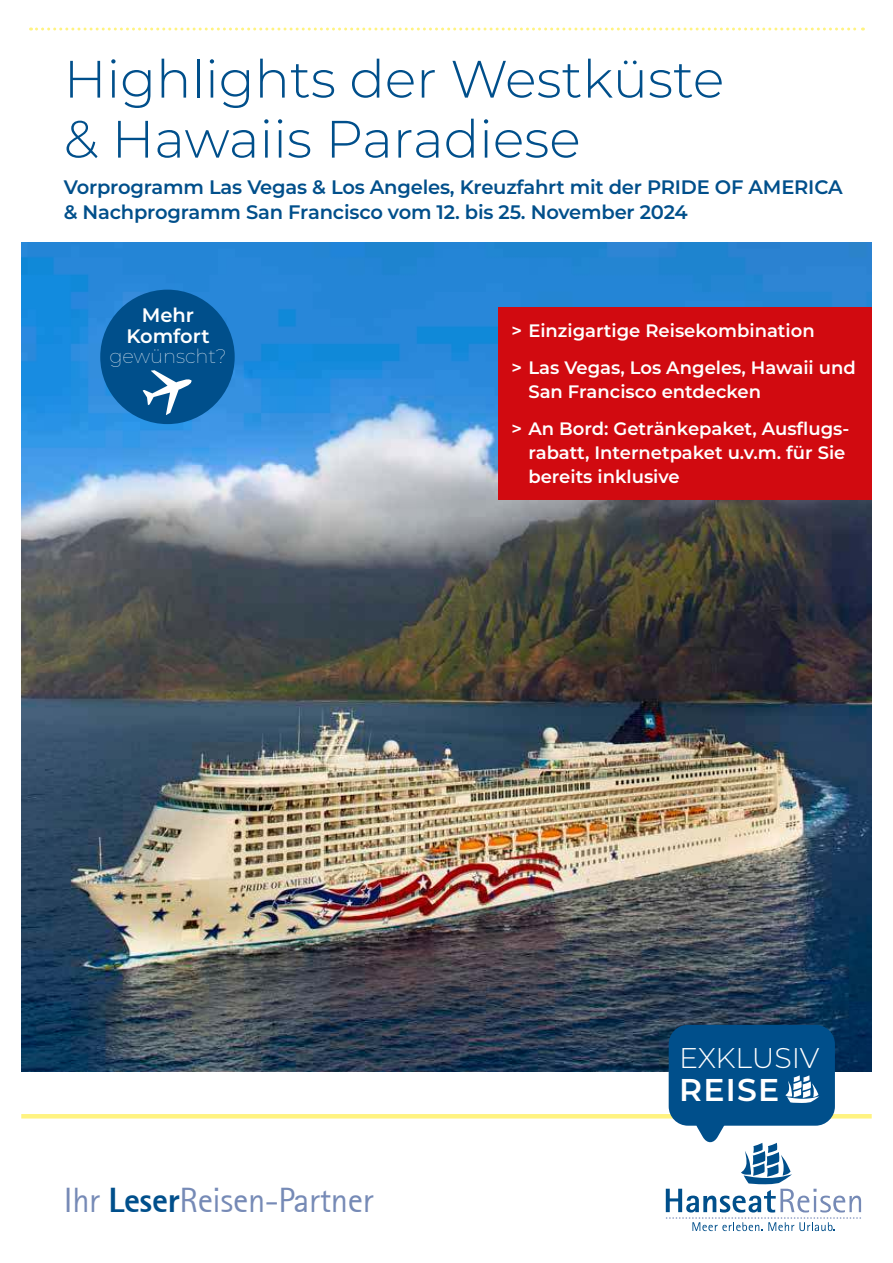
<style>
.page{position:relative;width:893px;height:1263px;background:#fff}
.page>*{position:absolute;margin:0;border:0;box-sizing:border-box;transform-origin:0 0}
.t1{font:300 52.5px/60px "Montserrat";color:#004f8b}
.t2{font:34.5px "Rotis Sans Serif";letter-spacing:-.01em;color:#768ab6}
.t3{font:600 31.5px "Montserrat";letter-spacing:.04em;color:#fff}
.t4{font:300 28.5px "Montserrat";letter-spacing:-.01em;color:#fff}
.t5{font:600 19.5px/25.5px "Montserrat";letter-spacing:-.01em;color:#004f8b}
.t6{font:600 19.5px/20.2px "Montserrat";color:#fff;text-align:center}
.t7{font:100 19.5px "Montserrat";color:#fff}
.t8{font:600 18px/36.8px "Montserrat";color:#fff}
.s1{font-weight:800;color:#004f8b}
</style>
<div class="page">
<svg style="left:31px;top:28px;width:832px;height:3px"></svg>
<hr style="left:21px;top:1114px;width:851px;height:4px;background:#fff381">
<img style="left:21px;top:242px;width:851px;height:829px">
<div style="left:499px;top:307px;width:373px;height:193px;background:#d10a10"></div>
<div style="left:669px;top:1025px;width:166px;height:101px;background:#004f8b;border-radius:19px"></div>
<svg style="left:666px;top:1111px;width:195px;height:120px"></svg>
<svg style="left:785px;top:1075px;width:34px;height:28px"></svg>
<div style="left:100px;top:290px;width:135px;height:134px;background:#004f8b;border-radius:50%"></div>
<svg style="left:142px;top:370px;width:50px;height:45px"></svg>
<h1 class="t1" style="left:64px;top:53px;width:662px">Highlights der Westküste &amp; Hawaiis Paradiese</h1>
<p class="t5" style="left:64px;top:175px;width:780px">Vorprogramm Las Vegas &amp; Los Angeles, Kreuzfahrt mit der PRIDE OF AMERICA &amp; Nachprogramm San Francisco vom 12. bis 25. November 2024</p>
<p class="t6" style="left:126px;top:306px;width:85px">Mehr<br>Komfort</p>
<p class="t7" style="left:109px;top:348px;width:119px">gewünscht?</p>
<p class="t8" style="left:511px;top:313px;width:346px">&gt; Einzigartige Reisekombination<br>&gt; Las Vegas, Los Angeles, Hawaii und</p>
<p class="t8" style="left:511px;top:374px;width:340px;text-indent:17px">San Francisco entdecken<br>&gt; An Bord: Getränkepaket, Ausflugs-</p>
<p class="t8" style="left:528px;top:441px;width:319px;line-height:24px">rabatt, Internetpaket u.v.m. für Sie bereits inklusive</p>
<h2 class="t2" style="left:64px;top:1182px;width:311px">Ihr <span class="s1">Leser</span>Reisen-Partner</h2>
<h3 class="t4" style="left:679px;top:1047px;width:142px">EXKLUSIV</h3>
<h3 class="t3" style="left:679px;top:1075px;width:102px">REISE</h3>
</div>
